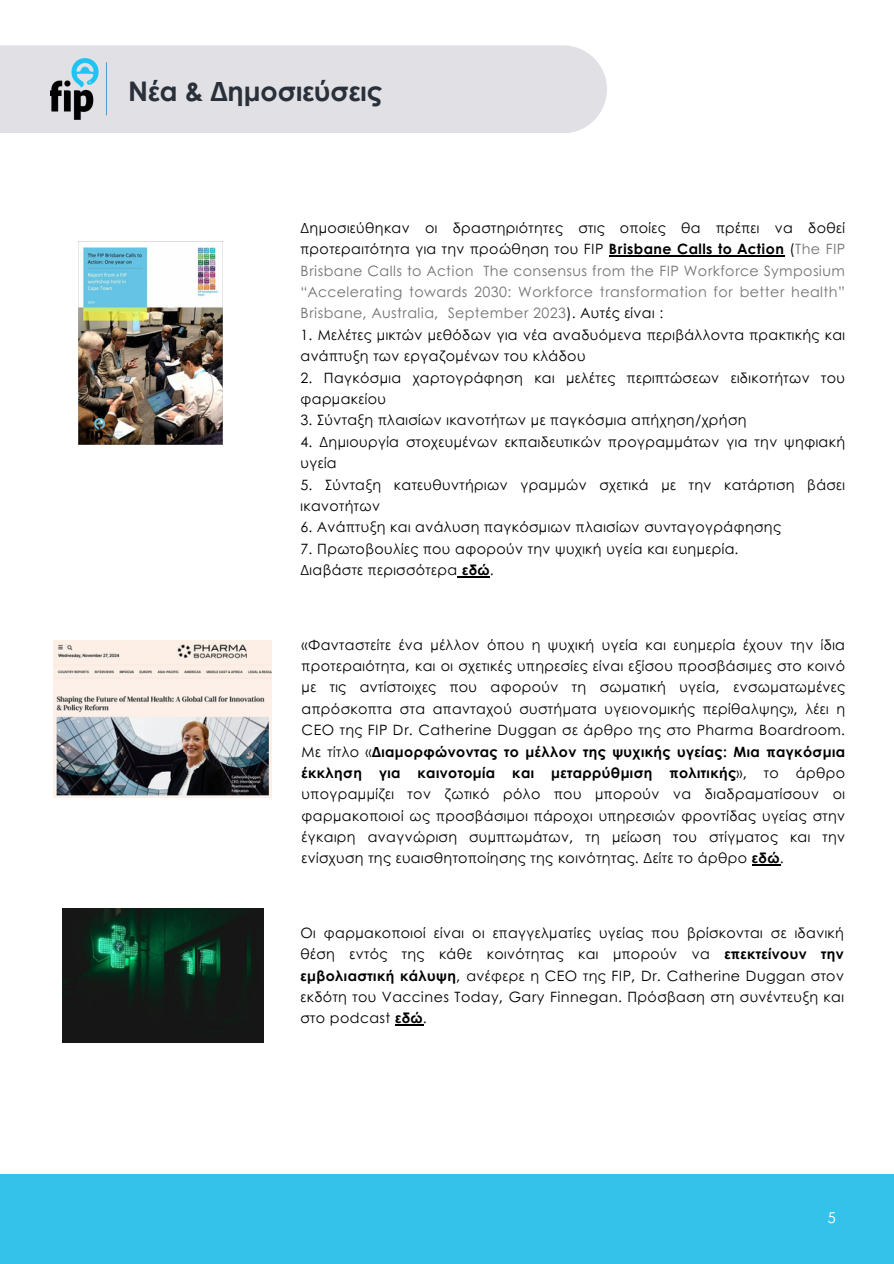
<style>
.page{position:relative;width:894px;height:1264px;background:#fff}
.page>*{position:absolute;margin:0;border:0;box-sizing:border-box;transform-origin:0 0}
.t1{font:700 27px "Century Gothic";color:#293039}
.t2{font:15px "Century Gothic";color:#fff}
.t3{font:14.25px/21.3px "Century Gothic";letter-spacing:.03em;color:#000}
.t4{font:14.25px/21.3px "Century Gothic";letter-spacing:.03em;color:#737373;text-align:justify}
.s1{color:#000}
.s2{font-weight:700;color:#000}
.s3{font-weight:700}
</style>
<div class="page">
<div style="left:0;top:1174px;width:893px;height:89px;background:#34c1ea"></div>
<div style="left:0;top:45px;width:606px;height:88px;background:#e1e1e5"></div>
<img style="left:50px;top:45px;width:57px;height:88px">
<img style="left:53px;top:640px;width:219px;height:157px">
<img style="left:79px;top:241px;width:144px;height:204px">
<hr style="left:608px;top:255px;width:176px;height:1px;background:#000">
<hr style="left:457px;top:576px;width:33px;height:1px;background:#000">
<img style="left:62px;top:908px;width:202px;height:134px">
<svg style="left:752px;top:864px;width:27px;height:1px"></svg>
<svg style="left:395px;top:1024px;width:28px;height:1px"></svg>
<p class="t1" style="left:128px;top:71px;width:255px">Νέα &amp; Δημοσιεύσεις</p>
<p class="t4" style="left:300px;top:216px;width:546px"><span class="s1">Δημοσιεύθηκαν οι δραστηριότητες στις οποίες θα πρέπει να δοθεί προτεραιτότητα για την προώθηση του FIP</span> <span class="s2">Brisbane Calls to Action</span> <span class="s1">(</span>The FIP Brisbane Calls to Action The consensus from the FIP Workforce Symposium “Accelerating towards 2030: Workforce transformation for better health” Brisbane, Australia, September 2023<span class="s1">). Αυτές είναι :</span></p>
<h1 class="t3" style="left:300px;top:323px;width:546px">1. Μελέτες μικτών μεθόδων για νέα αναδυόμενα περιβάλλοντα πρακτικής και ανάπτυξη των εργαζομένων του κλάδου</h1>
<p class="t3" style="left:300px;top:366px;width:546px">2. Παγκόσμια χαρτογράφηση και μελέτες περιπτώσεων ειδικοτήτων του φαρμακείου</p>
<p class="t3" style="left:300px;top:409px;width:447px">3. Σύνταξη πλαισίων ικανοτήτων με παγκόσμια απήχηση/χρήση</p>
<p class="t3" style="left:300px;top:430px;width:546px">4. Δημιουργία στοχευμένων εκπαιδευτικών προγραμμάτων για την ψηφιακή υγεία</p>
<p class="t3" style="left:300px;top:473px;width:546px">5. Σύνταξη κατευθυντήριων γραμμών σχετικά με την κατάρτιση βάσει ικανοτήτων</p>
<p class="t3" style="left:300px;top:516px;width:481px">6. Ανάπτυξη και ανάλυση παγκόσμιων πλαισίων συνταγογράφησης</p>
<p class="t3" style="left:300px;top:537px;width:439px">7. Πρωτοβουλίες που αφορούν την ψυχική υγεία και ευημερία.</p>
<p class="t3" style="left:300px;top:558px;width:195px">Διαβάστε περισσότερα <span class="s3">εδώ</span>.</p>
<p class="t3" style="left:301px;top:633px;width:544px;text-align:justify">«Φανταστείτε ένα μέλλον όπου η ψυχική υγεία και ευημερία έχουν την ίδια προτεραιότητα, και οι σχετικές υπηρεσίες είναι εξίσου προσβάσιμες στο κοινό με τις αντίστοιχες που αφορούν τη σωματική υγεία, ενσωματωμένες απρόσκοπτα στα απανταχού συστήματα υγειονομικής περίθαλψης», λέει η CEO της FIP Dr. Catherine Duggan σε άρθρο της στο Pharma Boardroom.<br>Με τίτλο «<span class="s3">Διαμορφώνοντας το μέλλον της ψυχικής υγείας: Μια παγκόσμια έκκληση για καινοτομία και μεταρρύθμιση πολιτικής</span>», το άρθρο υπογραμμίζει τον ζωτικό ρόλο που μπορούν να διαδραματίσουν οι φαρμακοποιοί ως προσβάσιμοι πάροχοι υπηρεσιών φροντίδας υγείας στην έγκαιρη αναγνώριση συμπτωμάτων, τη μείωση του στίγματος και την ενίσχυση της ευαισθητοποίησης της κοινότητας. Δείτε το άρθρο <span class="s3">εδώ</span>.</p>
<p class="t3" style="left:300px;top:921px;width:544px;text-align:justify">Οι φαρμακοποιοί είναι οι επαγγελματίες υγείας που βρίσκονται σε ιδανική θέση εντός της κάθε κοινότητας και μπορούν να <span class="s3">επεκτείνουν την εμβολιαστική κάλυψη</span>, ανέφερε η CEO της FIP, Dr. Catherine Duggan στον εκδότη του Vaccines Today, Gary Finnegan. Πρόσβαση στη συνέντευξη και στο podcast <span class="s3">εδώ</span>.</p>
<p class="t2" style="left:827px;top:1206px;width:10px">5</p>
</div>
